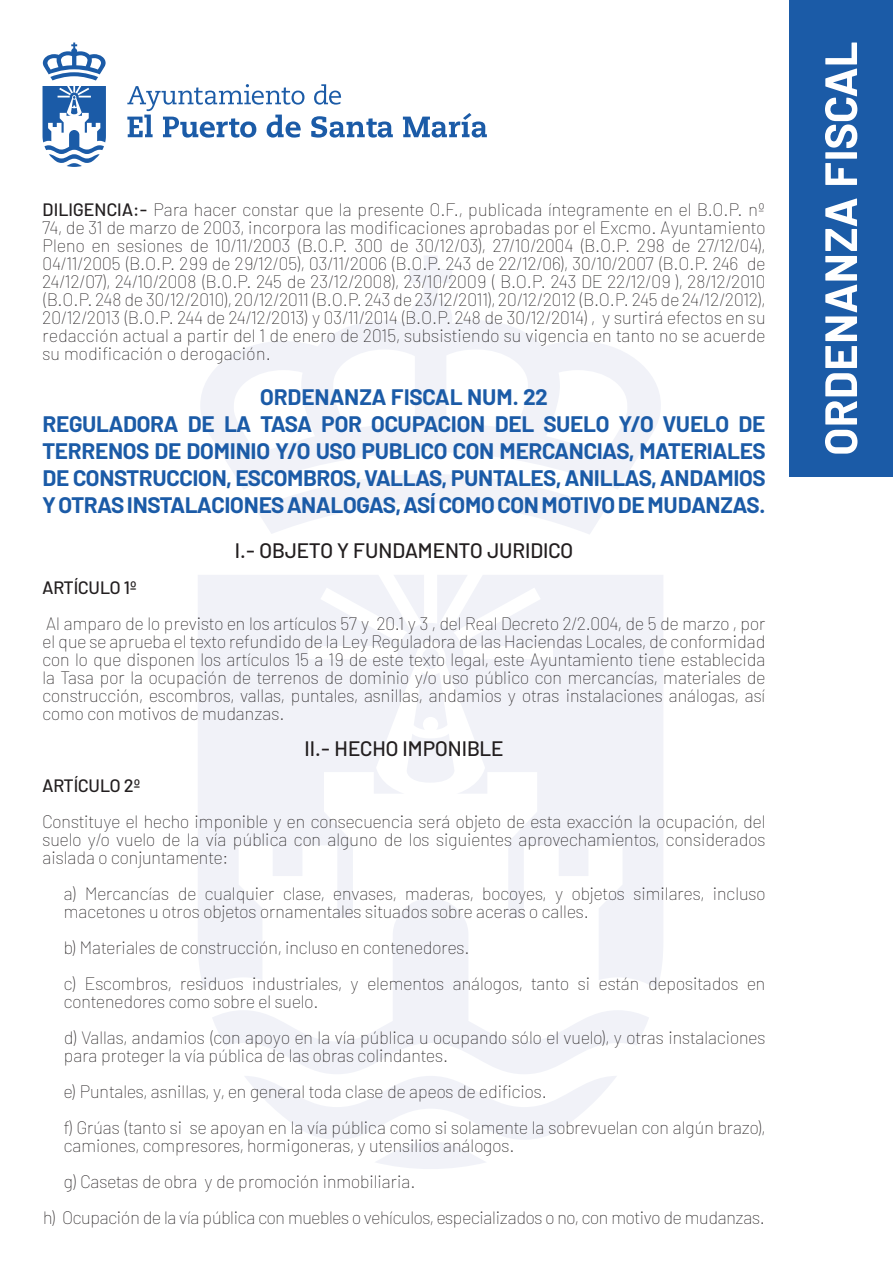
<style>
.page{position:relative;width:893px;height:1263px;background:#fff}
.page>*{position:absolute;margin:0;border:0;box-sizing:border-box;transform-origin:0 0}
.t1{font:700 22.5px/27px "Barlow";letter-spacing:-.01em;color:#1b5ba7;text-align:center}
.t2{font:500 21px "Barlow";color:#231f20}
.t3{font:100 18px/18px "Barlow";color:#231f20}
.t4{font:500 18px "Barlow";color:#231f20}
.s1{font-weight:500}
</style>
<div class="page">
<div style="left:789px;top:0;width:104px;height:476px;background:#1b5ba7"></div>
<hr style="left:0;top:0;width:1px;height:476px;background:#1b5ba7">
<svg style="left:43px;top:43px;width:444px;height:124px"></svg>
<svg style="left:256px;top:490px;width:349px;height:44px"></svg>
<svg style="left:200px;top:256px;width:461px;height:234px"></svg>
<svg style="left:213px;top:989px;width:436px;height:85px"></svg>
<svg style="left:245px;top:1076px;width:371px;height:93px"></svg>
<svg style="left:198px;top:575px;width:465px;height:414px;fill:#f1f2f8"></svg>
<svg style="left:453px;top:588px;width:100px;height:71px"></svg>
<svg style="left:308px;top:588px;width:99px;height:71px"></svg>
<div style="left:422px;top:648px;width:17px;height:21px;background:#f1f2f8;border-radius:50%"></div>
<svg style="left:406px;top:672px;width:48px;height:111px"></svg>
<svg style="left:546px;top:370px;width:84px;height:84px"></svg>
<svg style="left:446px;top:349px;width:84px;height:81px"></svg>
<svg style="left:332px;top:349px;width:83px;height:81px"></svg>
<svg style="left:231px;top:370px;width:84px;height:84px"></svg>
<svg style="left:825px;top:43px;width:32px;height:411px"></svg>
<p class="t3" style="left:43px;top:199px;width:724px;text-align:justify"><span class="s1">DILIGENCIA:-</span> Para hacer constar que la presente O.F., publicada íntegramente en el B.O.P. nº 74, de 31 de marzo de 2003, incorpora las modificaciones aprobadas por el Excmo. Ayuntamiento Pleno en sesiones de 10/11/2003 (B.O.P. 300 de 30/12/03), 27/10/2004 (B.O.P. 298 de 27/12/04), 04/11/2005 (B.O.P. 299 de 29/12/05), 03/11/2006 (B.O.P. 243 de 22/12/06), 30/10/2007 (B.O.P. 246 de 24/12/07), 24/10/2008 (B.O.P. 245 de 23/12/2008), 23/10/2009 ( B.O.P. 243 DE 22/12/09 ), 28/12/2010 (B.O.P. 248 de 30/12/2010), 20/12/2011 (B.O.P. 243 de 23/12/2011), 20/12/2012 (B.O.P. 245 de 24/12/2012), 20/12/2013 (B.O.P. 244 de 24/12/2013) y 03/11/2014 (B.O.P. 248 de 30/12/2014) , y surtirá efectos en su redacción actual a partir del 1 de enero de 2015, subsistiendo su vigencia en tanto no se acuerde su modificación o derogación.</p>
<p class="t1" style="left:43px;top:382px;width:724px">ORDENANZA FISCAL NUM. 22<br>REGULADORA DE LA TASA POR OCUPACION DEL SUELO Y/O VUELO DE TERRENOS DE DOMINIO Y/O USO PUBLICO CON MERCANCIAS, MATERIALES DE CONSTRUCCION, ESCOMBROS, VALLAS, PUNTALES, ANILLAS, ANDAMIOS Y OTRAS INSTALACIONES ANALOGAS, ASÍ COMO CON MOTIVO DE MUDANZAS.</p>
<p class="t2" style="left:235px;top:535px;width:340px">I.- OBJETO Y FUNDAMENTO JURIDICO</p>
<p class="t4" style="left:43px;top:574px;width:96px">ARTÍCULO 1º</p>
<p class="t3" style="left:43px;top:613px;width:724px;text-align:justify">Al amparo de lo previsto en los artículos 57 y 20.1 y 3 , del Real Decreto 2/2.004, de 5 de marzo , por el que se aprueba el texto refundido de la Ley Reguladora de las Haciendas Locales, de conformidad con lo que disponen los artículos 15 a 19 de este texto legal, este Ayuntamiento tiene establecida la Tasa por la ocupación de terrenos de dominio y/o uso público con mercancías, materiales de construcción, escombros, vallas, puntales, asnillas, andamios y otras instalaciones análogas, así como con motivos de mudanzas.</p>
<p class="t2" style="left:304px;top:733px;width:201px">II.- HECHO IMPONIBLE</p>
<p class="t4" style="left:43px;top:772px;width:99px">ARTÍCULO 2º</p>
<p class="t3" style="left:43px;top:811px;width:724px;text-align:justify">Constituye el hecho imponible y en consecuencia será objeto de esta exacción la ocupación, del suelo y/o vuelo de la vía pública con alguno de los siguientes aprovechamientos, considerados aislada o conjuntamente:</p>
<p class="t3" style="left:64px;top:883px;width:703px">a) Mercancías de cualquier clase, envases, maderas, bocoyes, y objetos similares, incluso macetones u otros objetos ornamentales situados sobre aceras o calles.</p>
<p class="t3" style="left:64px;top:928px;width:703px;line-height:36px">b) Materiales de construcción, incluso en contenedores.<br>c) Escombros, residuos industriales, y elementos análogos, tanto si están depositados en</p>
<p class="t3" style="left:64px;top:982px;width:703px;line-height:36px">contenedores como sobre el suelo.<br>d) Vallas, andamios (con apoyo en la vía pública u ocupando sólo el vuelo), y otras instalaciones</p>
<p class="t3" style="left:64px;top:1036px;width:703px;line-height:36px">para proteger la vía pública de las obras colindantes.<br>e) Puntales, asnillas, y, en general toda clase de apeos de edificios.<br>f) Grúas (tanto si se apoyan en la vía pública como si solamente la sobrevuelan con algún brazo),</p>
<p class="t3" style="left:64px;top:1135px;width:452px">camiones, compresores, hormigoneras, y utensilios análogos.</p>
<p class="t3" style="left:64px;top:1171px;width:353px">g) Casetas de obra y de promoción inmobiliaria.</p>
<p class="t3" style="left:43px;top:1207px;width:723px">h) Ocupación de la vía pública con muebles o vehículos, especializados o no, con motivo de mudanzas.</p>
</div>
